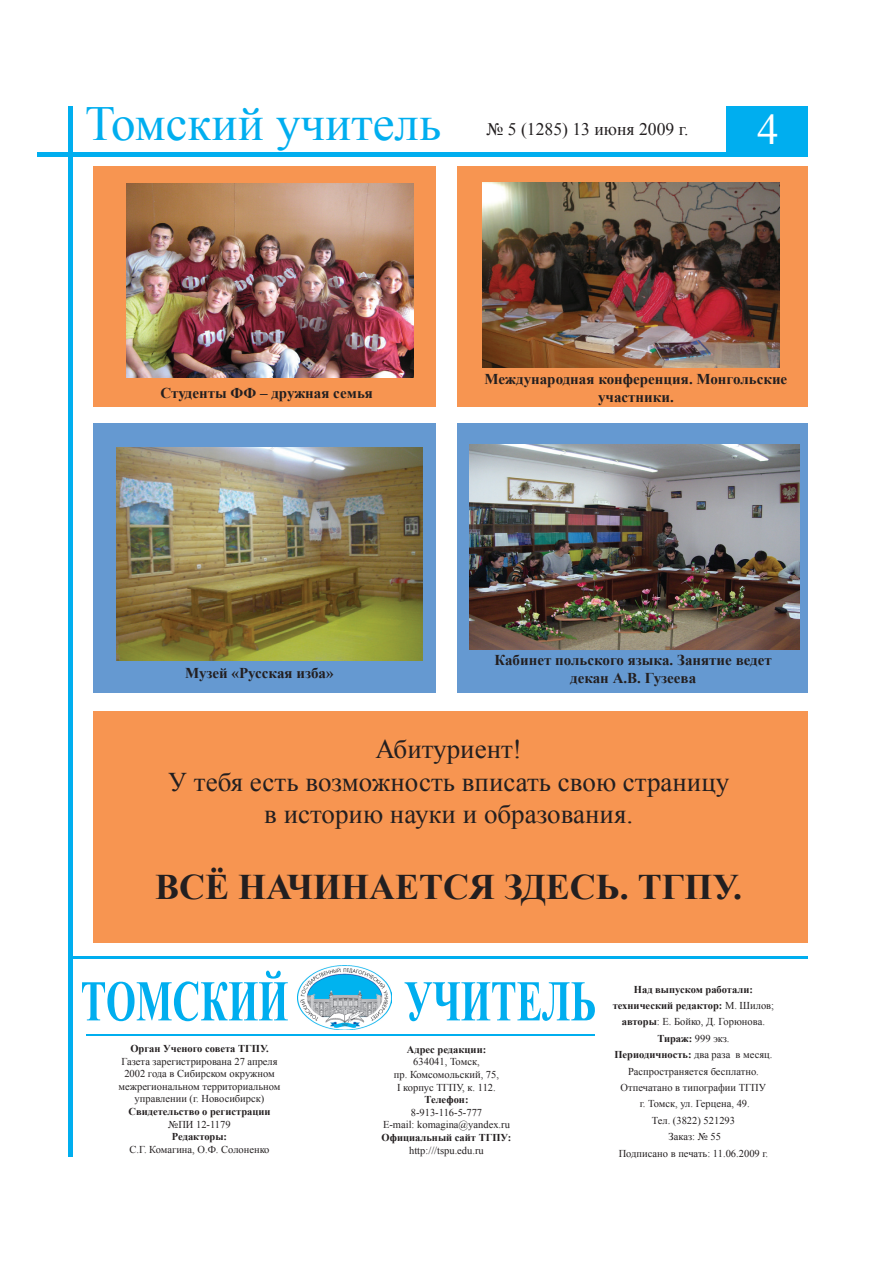
<style>
.page{position:relative;width:893px;height:1263px;background:#fff}
.page>*{position:absolute;margin:0;border:0;box-sizing:border-box;transform-origin:0 0}
.t1{font:49.05px "Times New Roman";color:#00aeef}
.t2{font:43.2px "Times New Roman";color:#fff}
.t3{font:700 36px "Times New Roman";color:#231f20}
.t4{font:27px/32.4px "Times New Roman";color:#231f20;text-align:center}
.t5{font:17.7px "Times New Roman";color:#231f20}
.t6{font:700 15px/18px "Times New Roman";color:#231f20;text-align:center}
.t7{font:10.5px/16.4px "Times New Roman";color:#231f20;text-align:center}
.t8{font:700 10.5px "Times New Roman";color:#231f20}
.s1{font-weight:700}
</style>
<div class="page">
<hr style="left:38px;top:153px;width:770px;height:4px;background:#00aeef">
<div style="left:726px;top:106px;width:82px;height:50px;background:#00aeef"></div>
<svg style="left:82px;top:970px;width:513px;height:51px"></svg>
<img style="left:298px;top:966px;width:94px;height:64px">
<hr style="left:86px;top:1034px;width:509px;height:2px;background:#00aeef">
<hr style="left:68px;top:956px;width:740px;height:3px;background:#00aeef">
<hr style="left:68px;top:106px;width:4px;height:1051px;background:#00aeef">
<div style="left:93px;top:166px;width:343px;height:241px;background:#f79551"></div>
<div style="left:93px;top:423px;width:343px;height:269px;background:#6599d1"></div>
<img style="left:117px;top:447px;width:306px;height:213px">
<div style="left:93px;top:711px;width:715px;height:232px;background:#f79551"></div>
<img style="left:126px;top:184px;width:288px;height:193px">
<div style="left:457px;top:166px;width:351px;height:241px;background:#f79551"></div>
<img style="left:483px;top:182px;width:296px;height:186px">
<div style="left:457px;top:423px;width:351px;height:269px;background:#6599d1"></div>
<img style="left:470px;top:444px;width:329px;height:206px">
<h1 class="t1" style="left:85px;top:91px;width:358px">Томский учитель</h1>
<h3 class="t5" style="left:487px;top:117px;width:203px">№ 5 (1285) 13 июня 2009 г.</h3>
<h2 class="t2" style="left:757px;top:101px;width:23px">4</h2>
<h3 class="t6" style="left:161px;top:384px;width:214px">Студенты ФФ – дружная семья</h3>
<h3 class="t6" style="left:485px;top:369px;width:304px">Международная конференция. Монгольские участники.</h3>
<h3 class="t6" style="left:185px;top:663px;width:150px">Музей «Русская изба»</h3>
<h3 class="t6" style="left:494px;top:651px;width:279px">Кабинет польского языка. Занятие ведет декан А.В. Гузеева</h3>
<h3 class="t4" style="left:168px;top:732px;width:563px">Абитуриент!<br>У тебя есть возможность вписать свою страницу в историю науки и образования.</h3>
<h3 class="t3" style="left:155px;top:861px;width:588px">ВСЁ НАЧИНАЕТСЯ ЗДЕСЬ. ТГПУ.</h3>
<p class="t8" style="left:130px;top:1041px;width:140px">Орган Ученого совета ТГПУ.</p>
<p class="t7" style="left:119px;top:1054px;width:164px;line-height:12.6px">Газета зарегистрирована 27 апреля<br>2002 года в Сибирском окружном межрегиональном территориальном управлении (г. Новосибирск)</p>
<p class="t8" style="left:128px;top:1104px;width:144px">Свидетельство о регистрации</p>
<p class="t7" style="left:168px;top:1116px;width:64px">№ПИ 12-1179</p>
<p class="t8" style="left:172px;top:1129px;width:57px">Редакторы:</p>
<p class="t7" style="left:129px;top:1141px;width:142px">С.Г. Комагина, О.Ф. Солоненко</p>
<p class="t8" style="left:407px;top:1042px;width:81px">Адрес редакции:</p>
<p class="t7" style="left:394px;top:1055px;width:107px;line-height:12.6px">634041, Томск,<br>пр. Комсомольский, 75,<br>I корпус ТГПУ, к. 112.</p>
<p class="t8" style="left:424px;top:1092px;width:46px">Телефон:</p>
<p class="t7" style="left:383px;top:1106px;width:128px;line-height:12.6px">8-913-116-5-777<br>E-mail: komagina@yandex.ru</p>
<p class="t8" style="left:382px;top:1130px;width:131px">Официальный сайт ТГПУ:</p>
<p class="t7" style="left:409px;top:1142px;width:76px">http:///tspu.edu.ru</p>
<p class="t7" style="left:613px;top:981px;width:163px"><span class="s1">Над выпуском работали: технический редактор:</span> М. Шилов; <span class="s1">авторы</span>: Е. Бойко, Д. Горюнова.<br><span class="s1">Тираж:</span> 999 экз.<br><span class="s1">Периодичность:</span> два раза в месяц.<br>Распространяется бесплатно.<br>Отпечатано в типографии ТГПУ<br>г. Томск, ул. Герцена, 49.<br>Тел. (3822) 521293<br>Заказ: № 55<br>Подписано в печать: 11.06.2009 г.</p>
</div>
